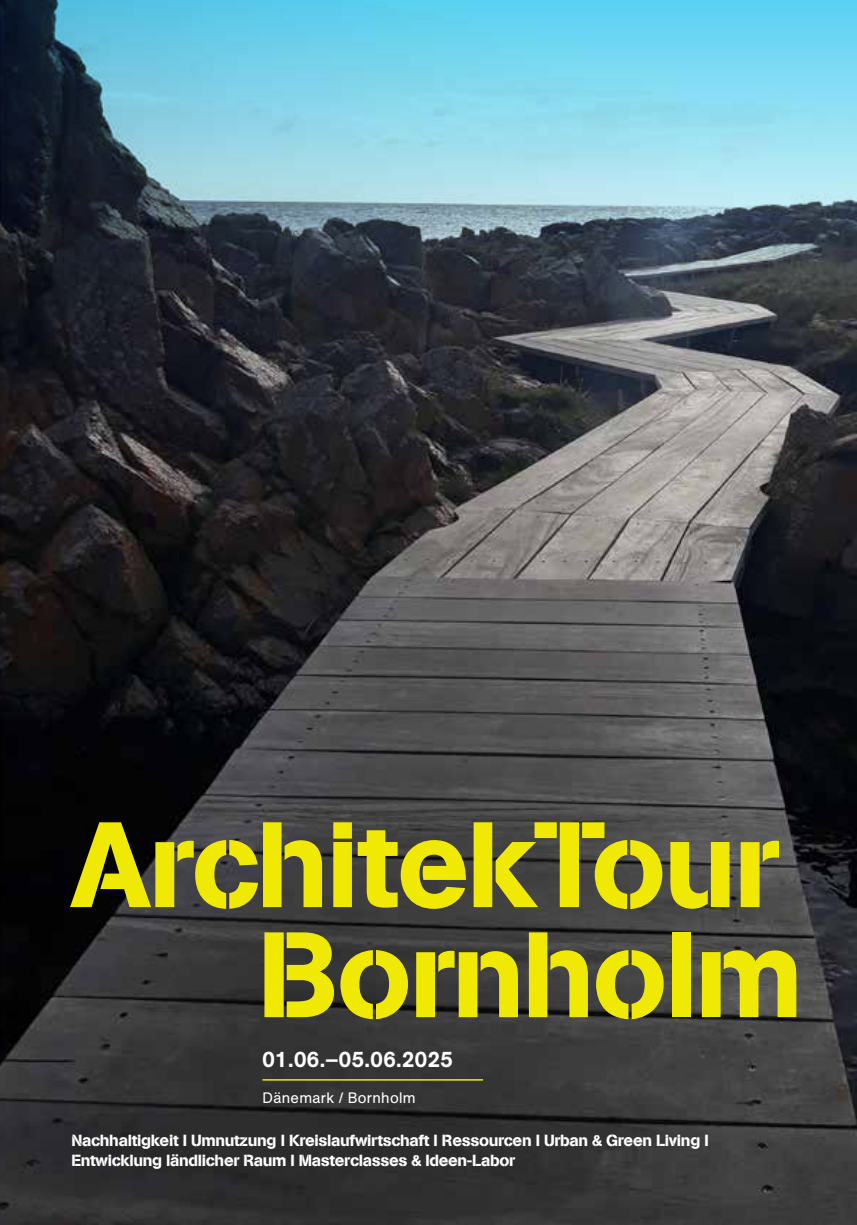
<style>
.page{position:relative;width:857px;height:1225px;background:#fff}
.page>*{position:absolute;margin:0;border:0;box-sizing:border-box;transform-origin:0 0}
.t1{font:120px/110px "AG Book Std Stencil";letter-spacing:-.02em;color:#f0e904;text-align:right}
.t2{font:500 22px "AG Book Pro";letter-spacing:.02em;color:#fff}
.t3{font:16px/19.2px "AG Book Std Stencil";letter-spacing:-.02em;color:#fff}
.t4{font:15px "AG Book Pro";letter-spacing:.02em;color:#fff}
</style>
<div class="page">
<img style="left:0;top:312px;width:856px;height:913px">
<hr style="left:262px;top:1079px;width:221px;height:1px;background:#f0e904">
<svg style="left:0;top:0;width:856px;height:312px"></svg>
<h1 class="t1" style="left:71px;top:812px;width:733px">ArchitekTour<br>Bornholm</h1>
<h2 class="t2" style="left:262px;top:1045px;width:192px">01.06.–05.06.2025</h2>
<p class="t4" style="left:262px;top:1088px;width:154px">Dänemark / Bornholm</p>
<p class="t3" style="left:71px;top:1131px;width:638px">Nachhaltigkeit I Umnutzung I Kreislaufwirtschaft I Ressourcen I Urban &amp; Green Living I<br>Entwicklung ländlicher Raum I Masterclasses &amp; Ideen-Labor</p>
</div>
